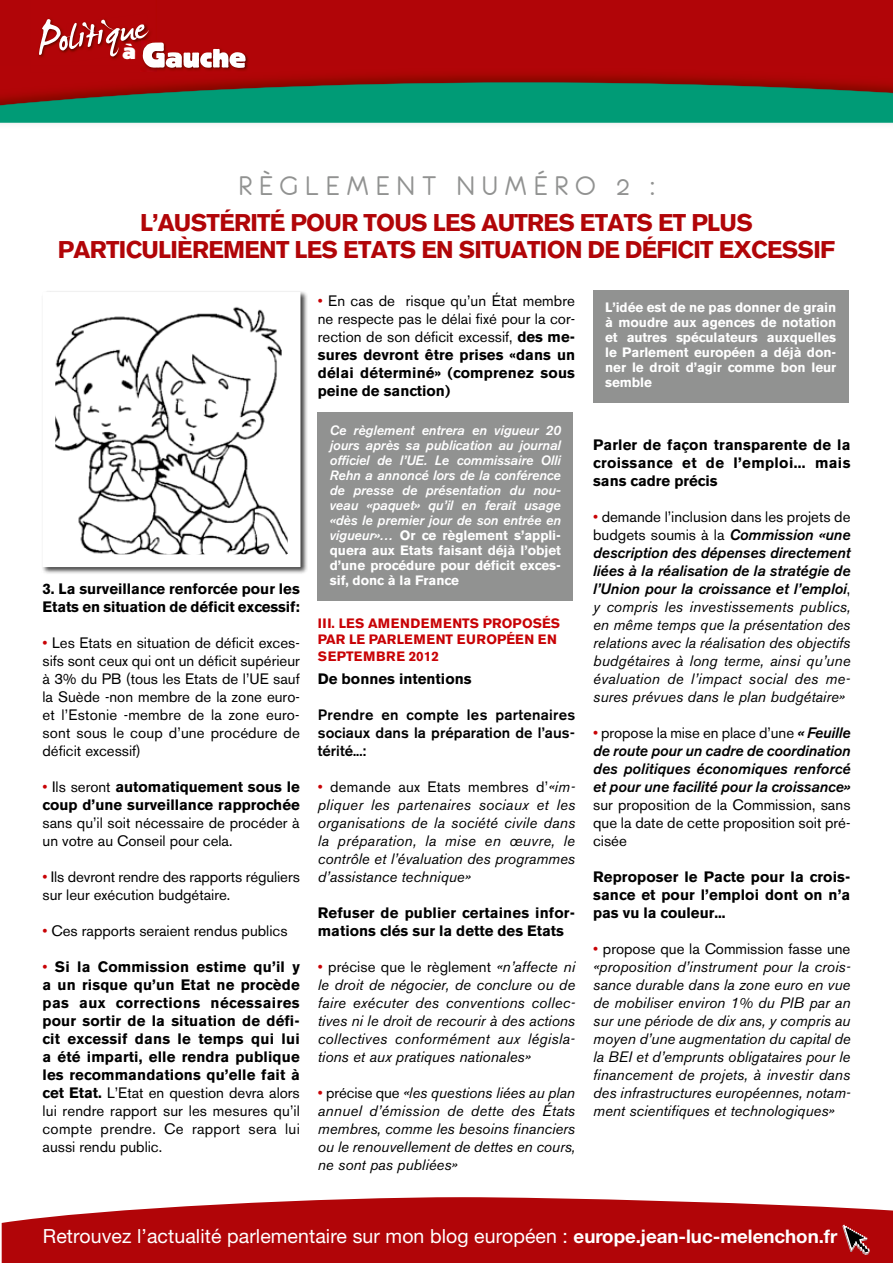
<style>
.page{position:relative;width:893px;height:1263px;background:#fff}
.page>*{position:absolute;margin:0;border:0;box-sizing:border-box;transform-origin:0 0}
.t1{font:62.7px "James Fajardo";color:#fff}
.t2{font:30px "Eurofurenceregular";letter-spacing:.235em;color:#919291}
.t3{font:700 24px/27px "Akzidenz Grotesk BE";letter-spacing:-.03em;color:#b10508;text-align:center}
.t4{font:21.3px "B Block";color:#fff}
.t5{font:19.5px "Helvetica Neue";letter-spacing:.005em;color:#fff}
.t6{font:italic 15px/18px "Akzidenz Grotesk BE";color:#000;text-align:justify}
.t7{font:700 15px/18px "Akzidenz Grotesk BE";letter-spacing:.01em;color:#000}
.t8{font:15px/18px "Akzidenz Grotesk BE";color:#000;text-align:justify}
.t9{font:italic 500 15px/18px "Akzidenz Grotesk BE";color:#000;text-align:justify}
.t10{font:500 15px/18px "Akzidenz Grotesk BE";letter-spacing:.005em;color:#000;text-align:justify}
.t11{font:italic 500 13.5px/15px "Akzidenz Grotesk BE";letter-spacing:-.005em;color:#fff;text-align:justify}
.t12{font:700 13.5px/15px "Akzidenz Grotesk BE";letter-spacing:-.005em;color:#fff;text-align:justify}
.t13{font:700 13.5px/16.2px "Akzidenz Grotesk BE";letter-spacing:.02em;color:#c80205}
.s1{color:#c80205}
.s2{font-weight:400;color:#c80205}
.s3{font-weight:400}
.s4{font-weight:700}
.s5{font-weight:700;font-style:normal}
.s6{font-style:normal;color:#c80205}
.s7{font-style:normal}
.s8{font-weight:500}
.s9{font-weight:400;font-style:normal;color:#c80205}
.s10{font-weight:400;font-style:normal}
.s11{font-weight:700;font-size:18.75px}
</style>
<div class="page">
<div style="left:0;top:0;width:893px;height:65px;background:#b10508"></div>
<svg style="left:2px;top:1197px;width:891px;height:66px;background:#b91f22"></svg>
<img style="left:0;top:65px;width:893px;height:17px">
<svg style="left:0;top:82px;width:893px;height:41px;background:#188565"></svg>
<img style="left:31px;top:0;width:126px;height:73px">
<img style="left:66px;top:13px;width:84px;height:49px">
<img style="left:141px;top:41px;width:109px;height:31px">
<svg style="left:141px;top:41px;width:105px;height:27px"></svg>
<svg style="left:842px;top:1225px;width:28px;height:30px"></svg>
<div style="left:318px;top:412px;width:255px;height:189px;background:#919291"></div>
<div style="left:593px;top:290px;width:255px;height:113px;background:#919291"></div>
<div style="left:41px;top:290px;width:267px;height:284px;background:#000;opacity:.75"></div>
<img style="left:57px;top:306px;width:229px;height:247px">
<h1 class="t1" style="left:33px;top:10px;width:112px;rotate:-8deg">Politique</h1>
<h3 class="t4" style="left:123px;top:37px;width:15px">à</h3>
<h2 class="t2" style="left:238px;top:170px;width:90px">RÈGLEMENT</h2>
<h2 class="t2" style="left:456px;top:170px;width:200px">NUMÉRO 2 :</h2>
<h3 class="t3" style="left:58px;top:209px;width:772px">L’austérité pour tous les autres Etats et plus particulièrement les Etats en situation de déficit excessif</h3>
<p class="t7" style="left:43px;top:580px;width:259px">3. La surveillance renforcée pour les<br>Etats en situation de déficit excessif:</p>
<p class="t8" style="left:43px;top:634px;width:259px"><span class="s1">•</span> Les Etats en situation de déficit exces&shy;sifs sont ceux qui ont un déficit supérieur à 3% du PB (tous les Etats de l’UE sauf la Suède -non membre de la zone euro&shy;et l’Estonie -membre de la zone euro&shy;sont sous le coup d’une procédure de déficit excessif)</p>
<p class="t7" style="left:43px;top:778px;width:259px"><span class="s2">•</span> <span class="s3">Ils seront</span> automatiquement sous le coup d’une surveillance rapprochée</p>
<p class="t8" style="left:43px;top:814px;width:259px">sans qu’il soit nécessaire de procéder à un votre au Conseil pour cela.</p>
<p class="t8" style="left:43px;top:868px;width:259px"><span class="s1">•</span> Ils devront rendre des rapports réguliers sur leur exécution budgétaire.</p>
<p class="t8" style="left:43px;top:922px;width:247px"><span class="s1">•</span> Ces rapports seraient rendus publics</p>
<p class="t7" style="left:43px;top:958px;width:259px;text-align:justify"><span class="s2">•</span> Si la Commission estime qu’il y a un risque qu’un Etat ne procède pas aux corrections nécessaires pour sortir de la situation de défi&shy;cit excessif dans le temps qui lui a été imparti, elle rendra publique les recommandations qu’elle fait à cet Etat. <span class="s3">L’Etat en question devra alors lui rendre rapport sur les mesures qu’il compte prendre. Ce rapport sera lui aussi rendu public.</span></p>
<p class="t8" style="left:318px;top:292px;width:259px"><span class="s1">•</span> En cas de risque qu’un État membre ne respecte pas le délai fixé pour la cor&shy;rection de son déficit excessif, <span class="s4">des me&shy;sures devront être prises «dans un délai déterminé» (comprenez sous peine de sanction)</span></p>
<p class="t11" style="left:330px;top:423px;width:233px">Ce règlement entrera en vigueur 20 jours après sa publication au journal officiel de l’UE. Le commissaire Olli Rehn a annoncé lors de la conférence de presse de présentation du nou&shy;veau «paquet» qu’il en ferait usage «dès le premier jour de son entrée en vigueur»… <span class="s5">Or ce règlement s’appli&shy;quera aux Etats faisant déjà l’objet d’une procédure pour déficit exces&shy;sif, donc à la France</span></p>
<p class="t13" style="left:318px;top:616px;width:244px">III. Les amendements proposés par le Parlement européen en<br>Septembre 2012</p>
<p class="t7" style="left:318px;top:670px;width:155px">De bonnes intentions</p>
<p class="t10" style="left:318px;top:706px;width:259px">Prendre en compte les partenaires sociaux dans la préparation de l’aus&shy;térité...:</p>
<p class="t6" style="left:318px;top:778px;width:259px"><span class="s6">•</span> <span class="s7">demande aux Etats membres d’</span>«im&shy;pliquer les partenaires sociaux et les organisations de la société civile dans la préparation, la mise en œuvre, le contrôle et l’évaluation des programmes d’assistance technique»</p>
<p class="t7" style="left:318px;top:904px;width:259px">Refuser de publier certaines infor&shy;mations clés sur la dette des Etats</p>
<p class="t6" style="left:318px;top:958px;width:259px"><span class="s6">•</span> <span class="s7">précise que le règlement</span> «n’affecte ni le droit de négocier, de conclure ou de faire exécuter des conventions collec&shy;tives ni le droit de recourir à des actions collectives conformément aux législa&shy;tions et aux pratiques nationales»</p>
<p class="t6" style="left:318px;top:1084px;width:259px"><span class="s6">•</span> <span class="s7">précise que</span> «les questions liées au plan annuel d’émission de dette des États membres, comme les besoins financiers ou le renouvellement de dettes en cours, ne sont pas publiées»</p>
<p class="t12" style="left:605px;top:300px;width:233px">L’idée est de ne pas donner de grain à moudre aux agences de notation et autres spéculateurs auxquelles le Parlement européen a déjà don&shy;ner le droit d’agir comme bon leur semble</p>
<p class="t7" style="left:593px;top:436px;width:259px;text-align:justify">Parler de façon transparente de la croissance et de l’emploi... mais sans cadre précis</p>
<p class="t6" style="left:593px;top:508px;width:259px"><span class="s6">•</span> <span class="s7">demande l’inclusion dans les projets de budgets soumis à la</span> <span class="s8">Commission «une description des dépenses directement liées à la réalisation de la stratégie de l’Union pour la croissance et l’emploi</span><span class="s7">, </span>y compris les investissements publics, en même temps que la présentation des relations avec la réalisation des objectifs budgétaires à long terme, ainsi qu’une évaluation de l’impact social des me&shy;sures prévues dans le plan budgétaire»</p>
<p class="t9" style="left:593px;top:724px;width:259px"><span class="s9">•</span> <span class="s10">propose la mise en place d’une</span> « Feuille de route pour un cadre de coordination des politiques économiques renforcé et pour une facilité pour la croissance»</p>
<p class="t8" style="left:593px;top:796px;width:259px">sur proposition de la Commission, sans que la date de cette proposition soit pré&shy;cisée</p>
<p class="t7" style="left:593px;top:868px;width:259px;text-align:justify">Reproposer le Pacte pour la crois&shy;sance et pour l’emploi dont on n’a pas vu la couleur...</p>
<p class="t6" style="left:593px;top:940px;width:259px"><span class="s6">•</span> <span class="s7">propose que la Commission fasse une </span>«proposition d’instrument pour la crois&shy;sance durable dans la zone euro en vue de mobiliser environ 1% du PIB par an sur une période de dix ans, y compris au moyen d’une augmentation du capital de la BEI et d’emprunts obligataires pour le financement de projets, à investir dans des infrastructures européennes, notam&shy;ment scientifiques et technologiques»</p>
<h3 class="t5" style="left:43px;top:1224px;width:796px">Retrouvez l’actualité parlementaire sur mon blog européen : <span class="s11">europe.jean-luc-melenchon.fr</span></h3>
</div>
